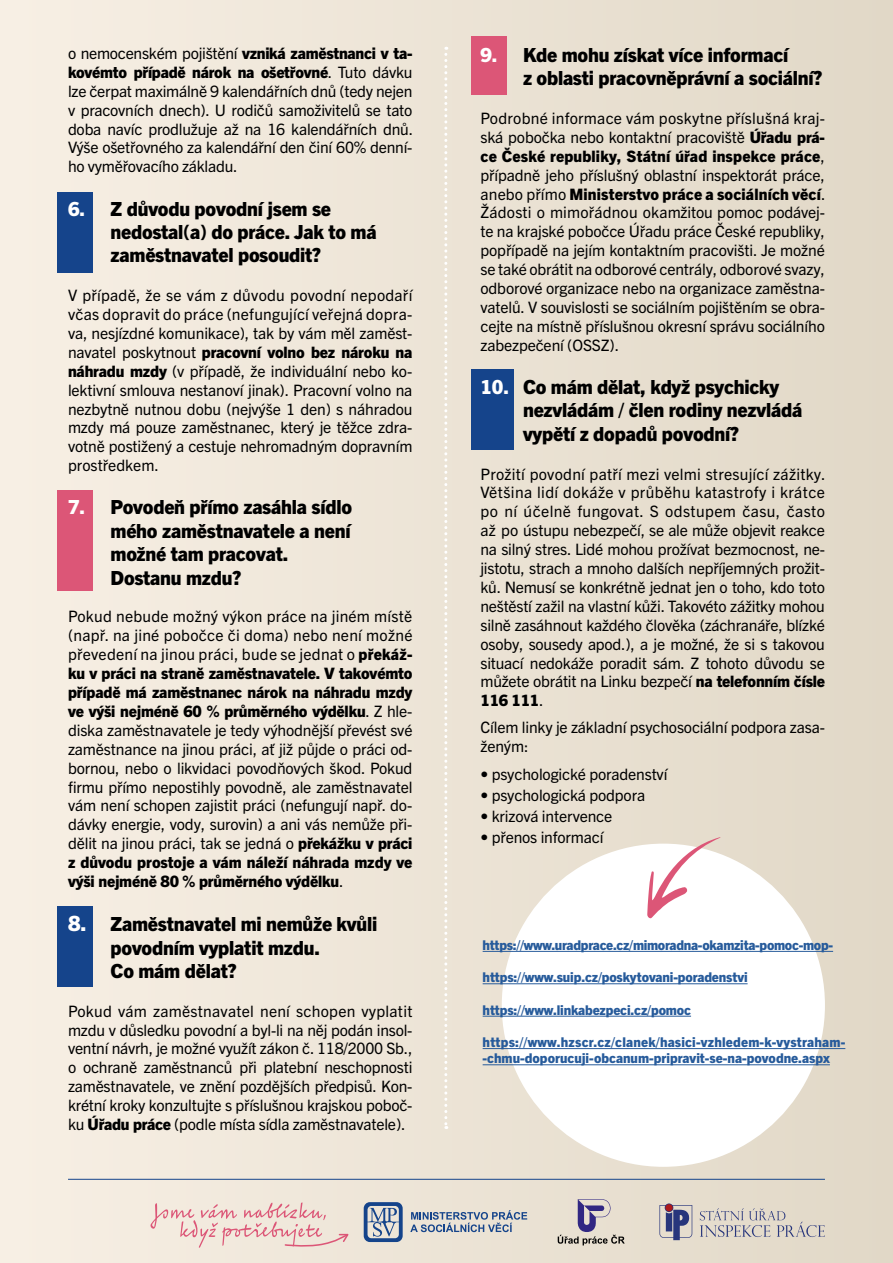
<style>
.page{position:relative;width:893px;height:1263px;background:#fff}
.page>*{position:absolute;margin:0;border:0;box-sizing:border-box;transform-origin:0 0}
.t1{font:800 19.5px/23.4px "Trade Gothic Next LT Pro";letter-spacing:-.01em;color:#000}
.t2{font:15.75px/18.9px "Trade Gothic Next LT Pro";letter-spacing:-.01em;color:#000;text-align:justify}
.t3{font:800 13.5px/16.2px "Trade Gothic Next LT Pro";letter-spacing:-.01em;color:#275b9b}
.s1{font-weight:800}
.s2{color:#fff}
.s3{font-size:21px;color:#fff}
</style>
<div class="page">
<div style="left:0;top:0;width:893px;height:1263px;background:linear-gradient(to right,#f7efe4,#e1d8c7)"></div>
<div style="left:57px;top:192px;width:36px;height:81px;background:#15448b"></div>
<div style="left:471px;top:36px;width:35px;height:58px;background:#dc5677"></div>
<div style="left:471px;top:369px;width:42px;height:81px;background:#15448b"></div>
<div style="left:57px;top:906px;width:36px;height:80px;background:#15448b"></div>
<div style="left:57px;top:490px;width:36px;height:101px;background:#dc5677"></div>
<svg style="left:364px;top:1202px;width:39px;height:40px;background:#8496b2"></svg>
<svg style="left:410px;top:1210px;width:117px;height:22px;background:#acb4be"></svg>
<hr style="left:68px;top:1179px;width:757px;height:1px;background:#15448b">
<svg style="left:700px;top:1208px;width:125px;height:29px;background:#cbc5c0"></svg>
<svg style="left:659px;top:1203px;width:33px;height:37px"></svg>
<div style="left:665px;top:1204px;width:8px;height:7px;background:#ad191b;border-radius:50%"></div>
<svg style="left:558px;top:1199px;width:67px;height:46px;background:#bfb7b8"></svg>
<svg style="left:150px;top:1202px;width:200px;height:46px;background:#eed4ce"></svg>
<svg style="left:444px;top:47px;width:3px;height:1082px"></svg>
<div style="left:502px;top:844px;width:323px;height:323px;background:#fff;border-radius:50%"></div>
<hr style="left:483px;top:951px;width:350px;height:1px;background:#275b9b">
<hr style="left:483px;top:983px;width:265px;height:1px;background:#275b9b">
<hr style="left:483px;top:1016px;width:208px;height:1px;background:#275b9b">
<hr style="left:483px;top:1048px;width:362px;height:1px;background:#275b9b">
<hr style="left:483px;top:1064px;width:347px;height:1px;background:#275b9b">
<svg style="left:647px;top:837px;width:74px;height:82px"></svg>
<p class="t2" style="left:68px;top:43px;width:347px">o nemocenském pojištění <span class="s1">vzniká zaměstnanci v ta&shy;kovémto případě nárok na ošetřovné</span>. Tuto dávku lze čerpat maximálně 9 kalendářních dnů (tedy nejen v pracovních dnech). U rodičů samoživitelů se tato doba navíc prodlužuje až na 16 kalendářních dnů.<br>Výše ošetřovného za kalendářní den činí 60% denní&shy;ho vyměřovacího základu.</p>
<p class="t1" style="left:111px;top:195px;width:267px;text-indent:-43px"><span class="s2">6.</span> Z důvodu povodní jsem se nedostal(a) do práce. Jak to má zaměstnavatel posoudit?</p>
<p class="t2" style="left:68px;top:285px;width:346px">V případě, že se vám z důvodu povodní nepodaří včas dopravit do práce (nefungující veřejná dopra&shy;va, nesjízdné komunikace), tak by vám měl zaměst&shy;navatel poskytnout <span class="s1">pracovní volno bez nároku na náhradu mzdy</span> (v případě, že individuální nebo ko&shy;lektivní smlouva nestanoví jinak). Pracovní volno na nezbytně nutnou dobu (nejvýše 1 den) s náhradou mzdy má pouze zaměstnanec, který je těžce zdra&shy;votně postižený a cestuje nehromadným dopravním prostředkem.</p>
<p class="t1" style="left:111px;top:494px;width:243px;text-indent:-43px"><span class="s2">7.</span> Povodeň přímo zasáhla sídlo mého zaměstnavatele a není možné tam pracovat.<br>Dostanu mzdu?</p>
<p class="t2" style="left:68px;top:606px;width:346px">Pokud nebude možný výkon práce na jiném místě (např. na jiné pobočce či doma) nebo není možné převedení na jinou práci, bude se jednat o <span class="s1">překáž&shy;ku v práci na straně zaměstnavatele. V takovémto případě má zaměstnanec nárok na náhradu mzdy ve výši nejméně 60 % průměrného výdělku</span>. Z hle&shy;diska zaměstnavatele je tedy výhodnější převést své zaměstnance na jinou práci, ať již půjde o práci od&shy;bornou, nebo o likvidaci povodňových škod. Pokud firmu přímo nepostihly povodně, ale zaměstnavatel vám není schopen zajistit práci (nefungují např. do&shy;dávky energie, vody, surovin) a ani vás nemůže při&shy;dělit na jinou práci, tak se jedná o <span class="s1">překážku v práci z důvodu prostoje a vám náleží náhrada mzdy ve výši nejméně 80 % průměrného výdělku</span>.</p>
<p class="t1" style="left:111px;top:911px;width:268px;text-indent:-43px"><span class="s3">8.</span> Zaměstnavatel mi nemůže kvůli povodním vyplatit mzdu.<br>Co mám dělat?</p>
<p class="t2" style="left:68px;top:1000px;width:346px">Pokud vám zaměstnavatel není schopen vyplatit mzdu v důsledku povodní a byl-li na něj podán insol&shy;ventní návrh, je možné využít zákon č. 118/2000 Sb., o ochraně zaměstnanců při platební neschopnosti zaměstnavatele, ve znění pozdějších předpisů. Kon&shy;krétní kroky konzultujte s příslušnou krajskou poboč&shy;ku <span class="s1">Úřadu práce</span> (podle místa sídla zaměstnavatele).</p>
<p class="t1" style="left:523px;top:42px;width:301px;text-indent:-43px"><span class="s2">9.</span> Kde mohu získat více informací<br>z oblasti pracovněprávní a sociální?</p>
<p class="t2" style="left:480px;top:108px;width:347px">Podrobné informace vám poskytne příslušná kraj&shy;ská pobočka nebo kontaktní pracoviště <span class="s1">Úřadu prá&shy;ce České republiky, Státní úřad inspekce práce</span>, případně jeho příslušný oblastní inspektorát práce, anebo přímo <span class="s1">Ministerstvo práce a sociálních věcí</span>.<br>Žádosti o mimořádnou okamžitou pomoc podávej&shy;te na krajské pobočce Úřadu práce České republiky, popřípadě na jejím kontaktním pracovišti. Je možné se také obrátit na odborové centrály, odborové svazy, odborové organizace nebo na organizace zaměstna&shy;vatelů. V souvislosti se sociálním pojištěním se obra&shy;cejte na místně příslušnou okresní správu sociálního zabezpečení (OSSZ).</p>
<p class="t1" style="left:523px;top:374px;width:281px;text-indent:-43px"><span class="s2">10.</span> Co mám dělat, když psychicky nezvládám / člen rodiny nezvládá vypětí z dopadů povodní?</p>
<p class="t2" style="left:480px;top:463px;width:347px">Prožití povodní patří mezi velmi stresující zážitky.<br>Většina lidí dokáže v průběhu katastrofy i krátce po ní účelně fungovat. S odstupem času, často až po ústupu nebezpečí, se ale může objevit reakce na silný stres. Lidé mohou prožívat bezmocnost, ne&shy;jistotu, strach a mnoho dalších nepříjemných prožit&shy;ků. Nemusí se konkrétně jednat jen o toho, kdo toto neštěstí zažil na vlastní kůži. Takovéto zážitky mohou silně zasáhnout každého člověka (záchranáře, blízké osoby, sousedy apod.), a je možné, že si s takovou situací nedokáže poradit sám. Z tohoto důvodu se můžete obrátit na Linku bezpečí <span class="s1">na telefonním čísle 116 111</span>.</p>
<p class="t2" style="left:480px;top:716px;width:346px">Cílem linky je základní psychosociální podpora zasa&shy;ženým:</p>
<p class="t2" style="left:480px;top:764px;width:188px">• psychologické poradenství</p>
<p class="t2" style="left:480px;top:785px;width:166px">• psychologická podpora</p>
<p class="t2" style="left:480px;top:806px;width:133px">• krizová intervence</p>
<p class="t2" style="left:480px;top:827px;width:124px">• přenos informací</p>
<p class="t3" style="left:483px;top:936px;width:352px">https://www.uradprace.cz/mimoradna-okamzita-pomoc-mop-</p>
<p class="t3" style="left:483px;top:968px;width:266px">https://www.suip.cz/poskytovani-poradenstvi</p>
<p class="t3" style="left:483px;top:1001px;width:210px">https://www.linkabezpeci.cz/pomoc</p>
<p class="t3" style="left:483px;top:1033px;width:364px">https://www.hzscr.cz/clanek/hasici-vzhledem-k-vystraham--chmu-doporucuji-obcanum-pripravit-se-na-povodne.aspx</p>
</div>
